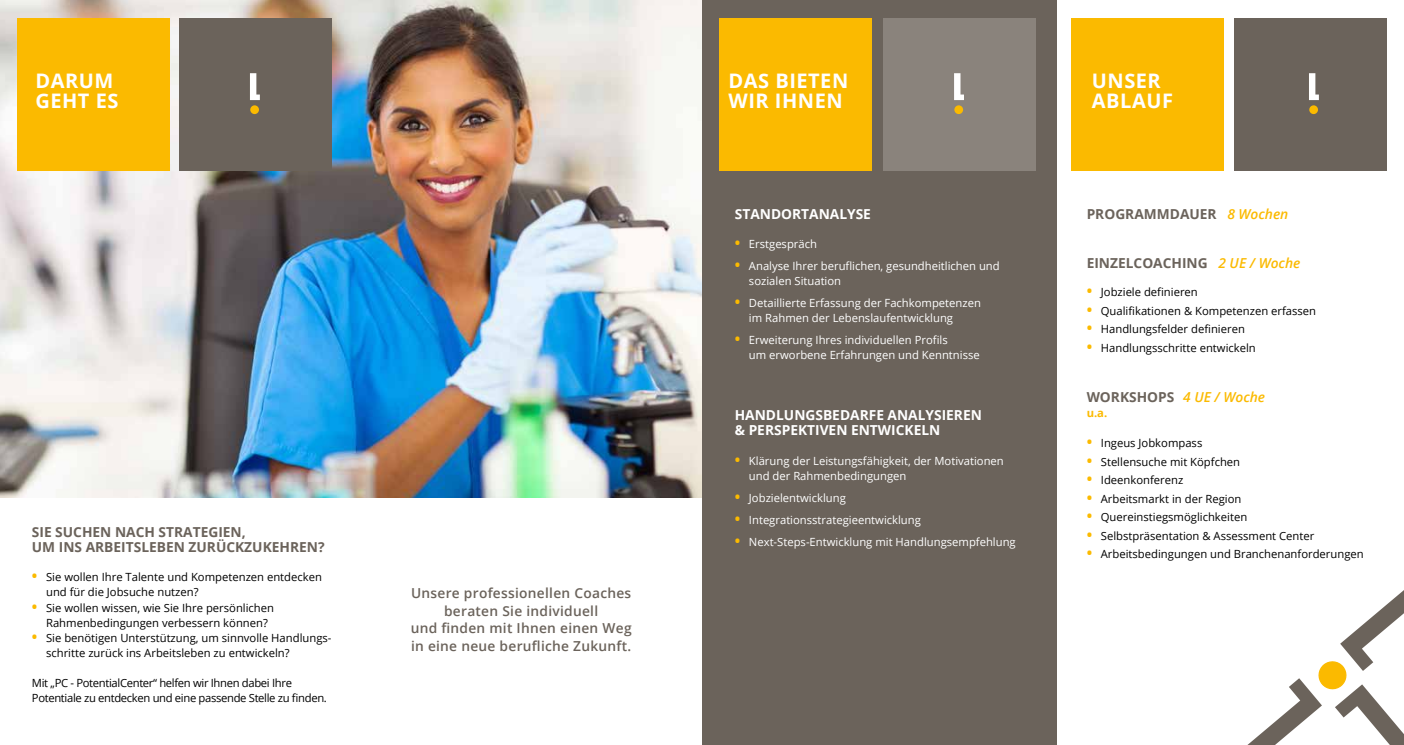
<style>
.page{position:relative;width:1404px;height:745px;background:#fff}
.page>*{position:absolute;margin:0;border:0;box-sizing:border-box;transform-origin:0 0}
.t1{font:700 20px/20px "Open Sans";letter-spacing:.025em;color:#fff}
.t2{font:700 13.75px/15px "Open Sans";color:#6b635b}
.t3{font:600 13.75px/17.5px "Open Sans";letter-spacing:.02em;color:#6b635b;text-align:center}
.t4{font:700 13.75px/15px "Open Sans";color:#fff}
.t5{font:11.25px/15px "Open Sans";color:#000}
.t6{font:11.25px/15px "Open Sans";color:#fff}
.t7{font:11.25px/15px "Open Sans";letter-spacing:-.03em;color:#000}
.t8{font:700 11.25px "Open Sans";color:#fbba00}
.s1{font-weight:700;font-size:14.62px;color:#fbba00}
.s2{font-weight:600;font-style:italic;color:#fbba00}
</style>
<div class="page">
<img style="left:0;top:0;width:702px;height:497px">
<div style="left:702px;top:0;width:354px;height:744px;background:#6b635b"></div>
<div style="left:18px;top:18px;width:152px;height:152px;background:#fbba00"></div>
<div style="left:719px;top:18px;width:153px;height:152px;background:#fbba00"></div>
<div style="left:882px;top:18px;width:153px;height:152px;background:#8a837c"></div>
<div style="left:179px;top:18px;width:152px;height:152px;background:#6b635b"></div>
<div style="left:1070px;top:18px;width:153px;height:152px;background:#fbba00"></div>
<div style="left:1233px;top:18px;width:152px;height:152px;background:#6b635b"></div>
<svg style="left:1248px;top:591px;width:155px;height:153px"></svg>
<svg style="left:954px;top:73px;width:9px;height:27px"></svg>
<div style="left:954px;top:105px;width:9px;height:9px;background:#fbba00;border-radius:50%"></div>
<svg style="left:250px;top:73px;width:10px;height:27px"></svg>
<div style="left:250px;top:105px;width:9px;height:9px;background:#fbba00;border-radius:50%"></div>
<svg style="left:1309px;top:73px;width:9px;height:27px"></svg>
<svg style="left:1308px;top:105px;width:9px;height:9px"></svg>
<h1 class="t1" style="left:35px;top:70px;width:84px">DARUM<br>GEHT ES</h1>
<p class="t2" style="left:32px;top:524px;width:294px">SIE SUCHEN NACH STRATEGIEN,<br>UM INS ARBEITSLEBEN ZURÜCKZUKEHREN?</p>
<p class="t5" style="left:46px;top:568px;width:277px;text-indent:-14px"><span class="s1">•</span> Sie wollen Ihre Talente und Kompetenzen entdecken und für die Jobsuche nutzen?</p>
<p class="t5" style="left:46px;top:600px;width:229px;text-indent:-14px"><span class="s1">•</span> Sie wollen wissen, wie Sie Ihre persönlichen<br>Rahmenbedingungen verbessern können?</p>
<p class="t5" style="left:46px;top:630px;width:287px;text-indent:-14px"><span class="s1">•</span> Sie benötigen Unterstützung, um sinnvolle Handlungs&shy;schritte zurück ins Arbeitsleben zu entwickeln?</p>
<p class="t7" style="left:32px;top:675px;width:296px">Mit „PC - PotentialCenter“ helfen wir Ihnen dabei Ihre<br>Potentiale zu entdecken und eine passende Stelle zu finden.</p>
<p class="t3" style="left:411px;top:584px;width:222px">Unsere professionellen Coaches beraten Sie individuell<br>und finden mit Ihnen einen Weg in eine neue berufliche Zukunft.</p>
<h1 class="t1" style="left:728px;top:70px;width:121px">DAS BIETEN<br>WIR IHNEN</h1>
<h1 class="t1" style="left:1091px;top:70px;width:82px">UNSER<br>ABLAUF</h1>
<p class="t4" style="left:734px;top:206px;width:138px">STANDORTANALYSE</p>
<p class="t6" style="left:734px;top:236px;width:84px"><span class="s1">•</span> Erstgespräch</p>
<p class="t6" style="left:749px;top:258px;width:252px;text-indent:-14px"><span class="s1">•</span> Analyse Ihrer beruflichen, gesundheitlichen und sozialen Situation</p>
<p class="t6" style="left:749px;top:295px;width:233px;text-indent:-14px"><span class="s1">•</span> Detaillierte Erfassung der Fachkompetenzen im Rahmen der Lebenslaufentwicklung</p>
<p class="t6" style="left:749px;top:332px;width:232px;text-indent:-14px"><span class="s1">•</span> Erweiterung Ihres individuellen Profils<br>um erworbene Erfahrungen und Kenntnisse</p>
<p class="t4" style="left:734px;top:406px;width:249px">HANDLUNGSBEDARFE ANALYSIEREN &amp; PERSPEKTIVEN ENTWICKELN</p>
<p class="t6" style="left:749px;top:452px;width:256px;text-indent:-14px"><span class="s1">•</span> Klärung der Leistungsfähigkeit, der Motivationen und der Rahmenbedingungen</p>
<p class="t6" style="left:734px;top:489px;width:113px"><span class="s1">•</span> Jobzielentwicklung</p>
<p class="t6" style="left:734px;top:511px;width:188px"><span class="s1">•</span> Integrationsstrategieentwicklung</p>
<p class="t6" style="left:734px;top:534px;width:282px"><span class="s1">•</span> Next-Steps-Entwicklung mit Handlungsempfehlung</p>
<p class="t2" style="left:1086px;top:206px;width:203px">PROGRAMMDAUER <span class="s2">8 Wochen</span></p>
<p class="t2" style="left:1086px;top:254px;width:215px">EINZELCOACHING <span class="s2">2 UE / Woche</span></p>
<p class="t5" style="left:1086px;top:284px;width:113px"><span class="s1">•</span> Jobziele definieren</p>
<p class="t5" style="left:1086px;top:303px;width:231px"><span class="s1">•</span> Qualifikationen &amp; Kompetenzen erfassen</p>
<p class="t5" style="left:1086px;top:321px;width:160px"><span class="s1">•</span> Handlungsfelder definieren</p>
<p class="t5" style="left:1086px;top:340px;width:171px"><span class="s1">•</span> Handlungsschritte entwickeln</p>
<p class="t2" style="left:1086px;top:389px;width:180px">WORKSHOPS <span class="s2">4 UE / Woche</span></p>
<p class="t8" style="left:1086px;top:404px;width:22px">u.a.</p>
<p class="t5" style="left:1086px;top:435px;width:117px"><span class="s1">•</span> Ingeus Jobkompass</p>
<p class="t5" style="left:1086px;top:453px;width:155px"><span class="s1">•</span> Stellensuche mit Köpfchen</p>
<p class="t5" style="left:1086px;top:472px;width:98px"><span class="s1">•</span> Ideenkonferenz</p>
<p class="t5" style="left:1086px;top:490px;width:156px"><span class="s1">•</span> Arbeitsmarkt in der Region</p>
<p class="t5" style="left:1086px;top:509px;width:162px"><span class="s1">•</span> Quereinstiegsmöglichkeiten</p>
<p class="t5" style="left:1086px;top:527px;width:229px"><span class="s1">•</span> Selbstpräsentation &amp; Assessment Center</p>
<p class="t5" style="left:1086px;top:546px;width:278px"><span class="s1">•</span> Arbeitsbedingungen und Branchenanforderungen</p>
</div>
